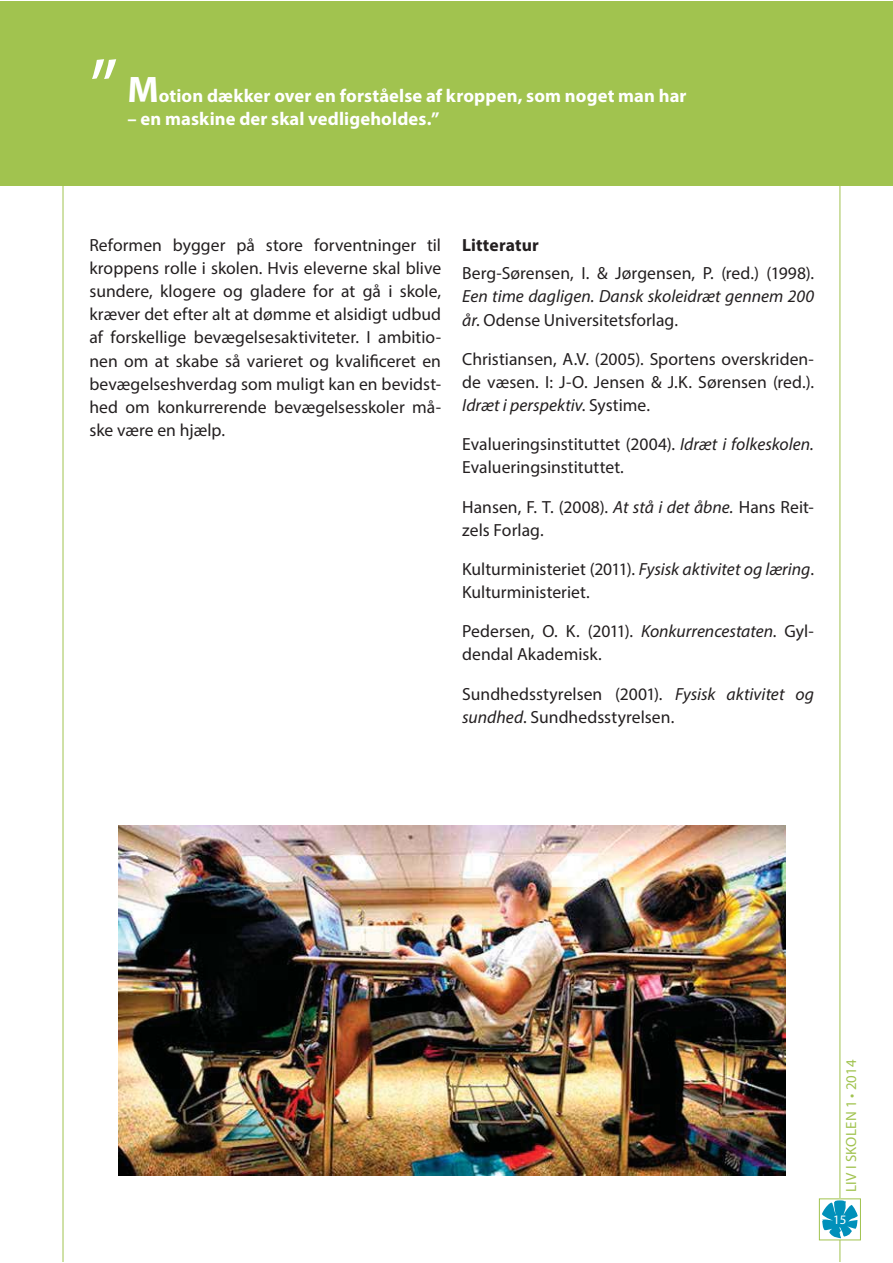
<style>
.page{position:relative;width:893px;height:1263px;background:#fff}
.page>*{position:absolute;margin:0;border:0;box-sizing:border-box;transform-origin:0 0}
.t1{font:700 18.45px "Myriad Pro";letter-spacing:.005em;color:#fff}
.t2{font:17.55px/23.1px "Myriad Pro";color:#231f20}
.t3{font:italic 17.55px/23.1px "Myriad Pro";color:#231f20}
.t4{font:14.85px "Myriad Pro";letter-spacing:.02em;color:#a1c34f}
.t5{font:12.9px "Myriad Pro";color:#fff}
.s1{font-weight:400;font-size:81.45px}
.s2{font-size:37.05px}
.s3{font-weight:700}
.s4{font-style:normal}
.s5{font-style:italic}
</style>
<div class="page">
<hr style="left:839px;top:1px;width:1px;height:1260px;background:#a1c34f">
<div style="left:819px;top:1198px;width:42px;height:42px;border:1px solid #a1c34f"></div>
<svg style="left:822px;top:1200px;width:36px;height:38px"></svg>
<hr style="left:63px;top:1px;width:1px;height:1260px;background:#a1c34f">
<div style="left:0;top:1px;width:893px;height:185px;background:#a1c34f"></div>
<img style="left:118px;top:825px;width:667px;height:350px">
<p class="t1" style="left:89px;top:89px;width:599px"><span class="s1">”</span> <span class="s2">M</span>otion dækker over en forståelse af kroppen, som noget man har</p>
<p class="t1" style="left:128px;top:111px;width:313px">– en maskine der skal vedligeholdes.”</p>
<p class="t2" style="left:89px;top:235px;width:353px;text-align:justify">Reformen bygger på store forventninger til kroppens rolle i skolen. Hvis eleverne skal blive sundere, klogere og gladere for at gå i skole, kræver det efter alt at dømme et alsidigt udbud af forskellige bevægelsesaktiviteter. I ambitio&shy;nen om at skabe så varieret og kvalificeret en bevægelseshverdag som muligt kan en bevidst&shy;hed om konkurrerende bevægelsesskoler må&shy;ske være en hjælp.</p>
<p class="t2" style="left:462px;top:232px;width:353px;line-height:28.3px"><span class="s3">Litteratur<br></span>Berg-Sørensen, I. &amp; Jørgensen, P. (red.) (1998).</p>
<p class="t3" style="left:462px;top:286px;width:353px">Een time dagligen. Dansk skoleidræt gennem 200 år<span class="s4">. Odense Universitetsforlag.</span></p>
<p class="t2" style="left:462px;top:348px;width:353px;text-align:justify">Christiansen, A.V. (2005). Sportens overskriden&shy;de væsen. I: J-O. Jensen &amp; J.K. Sørensen (red.).<br><span class="s5">Idræt i perspektiv</span>. Systime.</p>
<p class="t2" style="left:462px;top:434px;width:353px">Evalueringsinstituttet (2004). <span class="s5">Idræt i folkeskolen.<br></span>Evalueringsinstituttet.</p>
<p class="t2" style="left:462px;top:496px;width:353px">Hansen, F. T. (2008). <span class="s5">At stå i det åbne.</span> Hans Reit&shy;zels Forlag.</p>
<p class="t2" style="left:462px;top:559px;width:353px">Kulturministeriet (2011). <span class="s5">Fysisk aktivitet og læring</span>.<br>Kulturministeriet.</p>
<p class="t2" style="left:462px;top:621px;width:353px">Pedersen, O. K. (2011). <span class="s5">Konkurrencestaten</span>. Gyl&shy;dendal Akademisk.</p>
<p class="t2" style="left:462px;top:683px;width:353px">Sundhedsstyrelsen (2001). <span class="s5">Fysisk aktivitet og sundhed</span>. Sundhedsstyrelsen.</p>
<p class="t4" style="left:845px;top:1192px;width:134px;rotate:-90deg">LIV I SKOLEN 1 • 2014</p>
<p class="t5" style="left:833px;top:1215px;width:15px">15</p>
</div>
